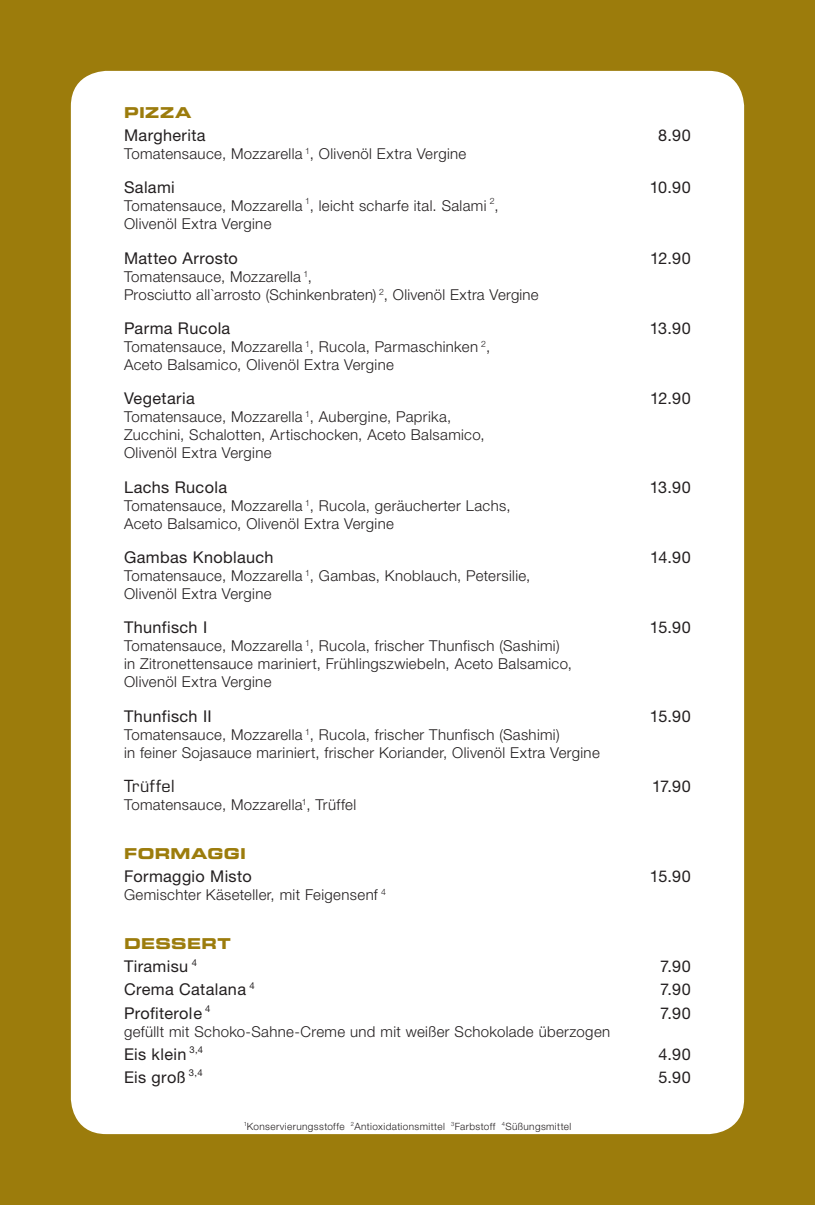
<style>
.page{position:relative;width:815px;height:1205px;background:#9c7c0c}
.page>*{position:absolute;margin:0;border:0;box-sizing:border-box;transform-origin:0 0}
.t1{font:16.25px "Helvetica Neue LT";letter-spacing:.02em;color:#231f20}
.t2{font:16.25px "Eurostile";letter-spacing:.035em;color:#231f20}
.t3{font:300 15px/18px "Helvetica Neue LT";letter-spacing:.025em;color:#231f20}
.t4{font:15px "Eurostile LT Bold Extended Two";letter-spacing:.02em;color:#9c7c0c}
.t5{font:300 10px "Helvetica Neue LT";letter-spacing:.04em;color:#231f20}
.t6{font:300 8.75px "Helvetica Neue LT";color:#231f20}
</style>
<div class="page">
<div style="left:71px;top:71px;width:673px;height:1063px;background:#fff;border-radius:35px"></div>
<p class="t4" style="left:124px;top:102px;width:69px">PIZZA</p>
<p class="t1" style="left:124px;top:126px;width:83px">Margherita</p>
<p class="t1" style="left:658px;top:126px;width:34px">8.90</p>
<p class="t3" style="left:124px;top:144px;width:344px">Tomatensauce, Mozzarella <sup>1</sup>, Olivenöl Extra Vergine</p>
<p class="t1" style="left:124px;top:178px;width:52px">Salami</p>
<p class="t1" style="left:650px;top:178px;width:43px">10.90</p>
<p class="t3" style="left:124px;top:197px;width:180px">Tomatensauce, Mozzarella</p>
<p class="t6" style="left:305px;top:195px;width:6px">1</p>
<p class="t3" style="left:310px;top:197px;width:178px">, leicht scharfe ital. Salami</p>
<p class="t6" style="left:490px;top:195px;width:6px">2</p>
<p class="t3" style="left:494px;top:197px;width:6px">,</p>
<p class="t3" style="left:124px;top:215px;width:149px">Olivenöl Extra Vergine</p>
<p class="t1" style="left:124px;top:248px;width:115px">Matteo Arrosto</p>
<p class="t1" style="left:650px;top:248px;width:42px">12.90</p>
<p class="t3" style="left:124px;top:267px;width:416px">Tomatensauce, Mozzarella <sup>1</sup>,<br>Prosciutto all`arrosto (Schinkenbraten) <sup>2</sup>, Olivenöl Extra Vergine</p>
<p class="t1" style="left:124px;top:318px;width:108px">Parma Rucola</p>
<p class="t1" style="left:650px;top:318px;width:43px">13.90</p>
<p class="t3" style="left:124px;top:337px;width:368px">Tomatensauce, Mozzarella <sup>1</sup>, Rucola, Parmaschinken <sup>2</sup>,<br>Aceto Balsamico, Olivenöl Extra Vergine</p>
<p class="t1" style="left:124px;top:389px;width:72px">Vegetaria</p>
<p class="t1" style="left:650px;top:389px;width:42px">12.90</p>
<p class="t3" style="left:124px;top:408px;width:362px">Tomatensauce, Mozzarella <sup>1</sup>, Aubergine, Paprika,<br>Zucchini, Schalotten, Artischocken, Aceto Balsamico,<br>Olivenöl Extra Vergine</p>
<p class="t1" style="left:124px;top:477px;width:105px">Lachs Rucola</p>
<p class="t1" style="left:650px;top:477px;width:43px">13.90</p>
<p class="t3" style="left:124px;top:496px;width:388px">Tomatensauce, Mozzarella <sup>1</sup>, Rucola, geräucherter Lachs,<br>Aceto Balsamico, Olivenöl Extra Vergine</p>
<p class="t1" style="left:124px;top:547px;width:151px">Gambas Knoblauch</p>
<p class="t1" style="left:650px;top:547px;width:42px">14.90</p>
<p class="t3" style="left:124px;top:566px;width:408px">Tomatensauce, Mozzarella <sup>1</sup>, Gambas, Knoblauch, Petersilie,<br>Olivenöl Extra Vergine</p>
<p class="t1" style="left:124px;top:618px;width:85px">Thunfisch I</p>
<p class="t1" style="left:650px;top:618px;width:43px">15.90</p>
<p class="t3" style="left:124px;top:636px;width:450px">Tomatensauce, Mozzarella <sup>1</sup>, Rucola, frischer Thunfisch (Sashimi) in Zitronettensauce mariniert, Frühlingszwiebeln, Aceto Balsamico,<br>Olivenöl Extra Vergine</p>
<p class="t1" style="left:124px;top:706px;width:89px">Thunfisch II</p>
<p class="t1" style="left:650px;top:706px;width:43px">15.90</p>
<p class="t3" style="left:124px;top:725px;width:477px">Tomatensauce, Mozzarella <sup>1</sup>, Rucola, frischer Thunfisch (Sashimi)<br>in feiner Sojasauce mariniert, frischer Koriander, Olivenöl Extra Vergine</p>
<p class="t2" style="left:124px;top:776px;width:52px">Trüffel</p>
<p class="t1" style="left:652px;top:776px;width:40px">17.90</p>
<p class="t3" style="left:124px;top:795px;width:234px">Tomatensauce, Mozzarella<sup>1</sup>, Trüffel</p>
<p class="t4" style="left:124px;top:843px;width:124px">FORMAGGI</p>
<p class="t1" style="left:124px;top:866px;width:129px">Formaggio Misto</p>
<p class="t1" style="left:650px;top:866px;width:43px">15.90</p>
<p class="t3" style="left:124px;top:885px;width:264px">Gemischter Käseteller, mit Feigensenf <sup>4</sup></p>
<p class="t4" style="left:124px;top:933px;width:108px">DESSERT</p>
<p class="t1" style="left:124px;top:957px;width:75px">Tiramisu <sup>4</sup></p>
<p class="t1" style="left:660px;top:957px;width:32px">7.90</p>
<p class="t1" style="left:124px;top:980px;width:132px">Crema Catalana <sup>4</sup></p>
<p class="t1" style="left:660px;top:980px;width:32px">7.90</p>
<p class="t1" style="left:124px;top:1003px;width:88px">Profiterole <sup>4</sup></p>
<p class="t1" style="left:660px;top:1003px;width:32px">7.90</p>
<p class="t3" style="left:124px;top:1022px;width:488px">gefüllt mit Schoko-Sahne-Creme und mit weißer Schokolade überzogen</p>
<p class="t1" style="left:124px;top:1044px;width:81px">Eis klein <sup>3,4</sup></p>
<p class="t1" style="left:658px;top:1044px;width:34px">4.90</p>
<p class="t1" style="left:124px;top:1067px;width:80px">Eis groß <sup>3,4</sup></p>
<p class="t1" style="left:658px;top:1067px;width:34px">5.90</p>
<p class="t5" style="left:244px;top:1120px;width:329px"><sup>1</sup>Konservierungsstoffe <sup>2</sup>Antioxidationsmittel <sup>3</sup>Farbstoff <sup>4</sup>Süßungsmittel</p>
</div>
